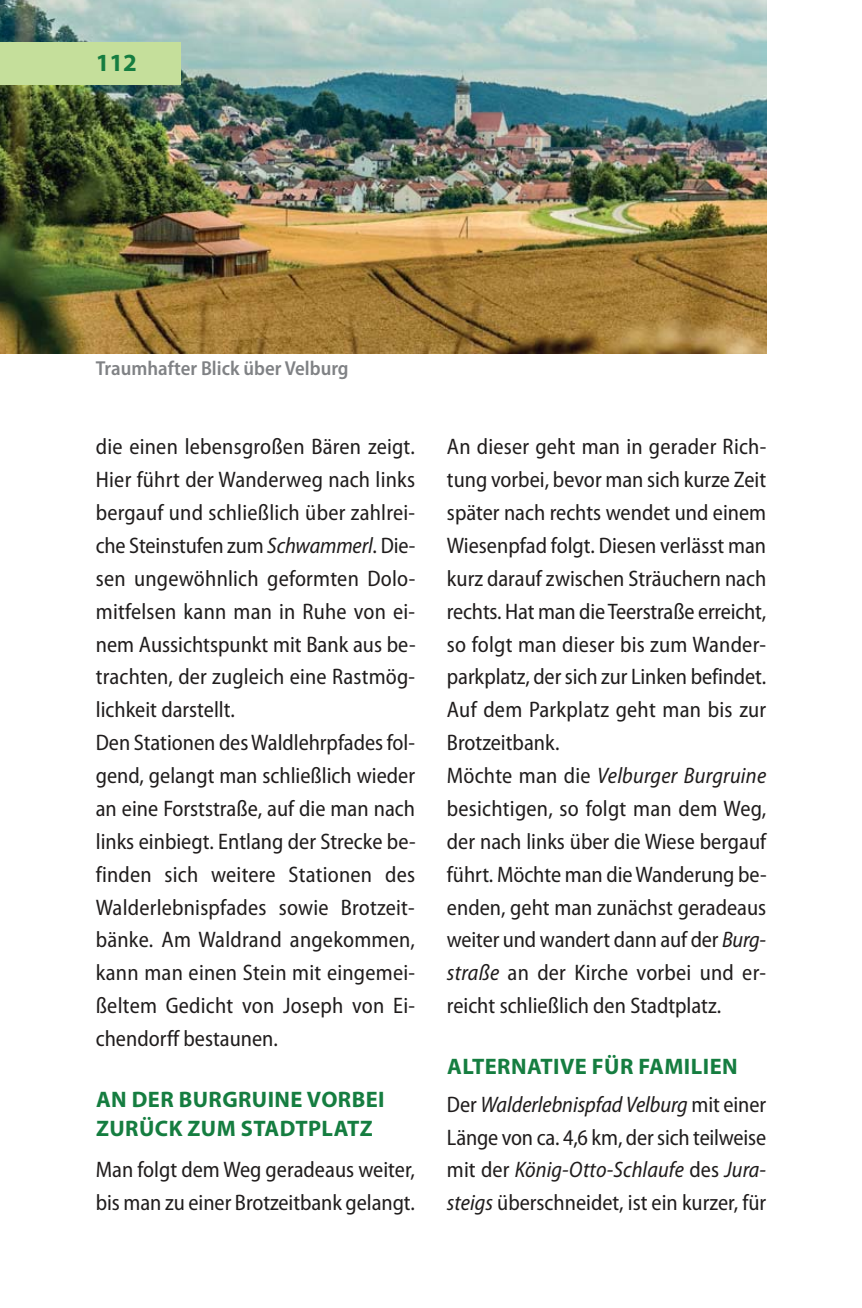
<style>
.page{position:relative;width:862px;height:1308px;background:#fff}
.page>*{position:absolute;margin:0;border:0;box-sizing:border-box;transform-origin:0 0}
.t1{font:700 24.75px "Myriad Pro";color:#157d40}
.t2{font:semi-condensed 22.5px/32.9px "Myriad Pro";color:#201d1d}
.t3{font:italic semi-condensed 22.5px/37.4px "Myriad Pro";letter-spacing:-.005em;color:#201d1d}
.t4{font:700 22.5px/28.3px "Myriad Pro";letter-spacing:.02em;color:#157d40}
.t5{font:600 semi-condensed 20.25px "Myriad Pro";color:#808285}
.s1{font-style:italic}
.s2{font-weight:700;font-style:normal;font-stretch:normal;color:#157d40}
.s3{font-style:normal}
</style>
<div class="page">
<img style="left:0;top:0;width:765px;height:353px">
<div style="left:0;top:42px;width:181px;height:43px;background:#c5df9b"></div>
<p class="t1" style="left:96px;top:53px;width:43px">112</p>
<p class="t5" style="left:96px;top:361px;width:254px">Traumhafter Blick über Velburg</p>
<p class="t2" style="left:96px;top:433px;width:321px">die einen lebensgroßen Bären zeigt.<br>Hier führt der Wanderweg nach links bergauf und schließlich über zahlrei&shy;che Steinstufen zum <span class="s1">Schwammerl</span>. Die&shy;sen ungewöhnlich geformten Dolo&shy;mitfelsen kann man in Ruhe von ei&shy;nem Aussichtspunkt mit Bank aus be&shy;trachten, der zugleich eine Rastmög&shy;lichkeit darstellt.<br>Den Stationen des Waldlehrpfades fol&shy;gend, gelangt man schließlich wieder an eine Forststraße, auf die man nach links einbiegt. Entlang der Strecke be&shy;finden sich weitere Stationen des Walderlebnispfades sowie Brotzeit&shy;bänke. Am Waldrand angekommen, kann man einen Stein mit eingemei&shy;ßeltem Gedicht von Joseph von Ei&shy;chendorff bestaunen.</p>
<p class="t4" style="left:96px;top:1087px;width:290px">AN DER BURGRUINE VORBEI<br>ZURÜCK ZUM STADTPLATZ</p>
<p class="t2" style="left:96px;top:1155px;width:320px">Man folgt dem Weg geradeaus weiter, bis man zu einer Brotzeitbank gelangt.</p>
<p class="t2" style="left:446px;top:433px;width:321px">An dieser geht man in gerader Rich&shy;tung vorbei, bevor man sich kurze Zeit später nach rechts wendet und einem Wiesenpfad folgt. Diesen verlässt man kurz darauf zwischen Sträuchern nach rechts. Hat man die Teerstraße erreicht, so folgt man dieser bis zum Wander&shy;parkplatz, der sich zur Linken befindet.<br>Auf dem Parkplatz geht man bis zur Brotzeitbank.<br>Möchte man die <span class="s1">Velburger Burgruine </span>besichtigen, so folgt man dem Weg, der nach links über die Wiese bergauf führt. Möchte man die Wanderung be&shy;enden, geht man zunächst geradeaus weiter und wandert dann auf der <span class="s1">Burg&shy;straße</span> an der Kirche vorbei und er&shy;reicht schließlich den Stadtplatz.</p>
<p class="t3" style="left:446px;top:1050px;width:320px"><span class="s2">ALTERNATIVE FÜR FAMILIEN<br></span><span class="s3">Der</span> Walderlebnispfad Velburg <span class="s3">mit einer</span></p>
<p class="t2" style="left:446px;top:1122px;width:320px;text-align:justify">Länge von ca. 4,6 km, der sich teilweise mit der <span class="s1">König-Otto-Schlaufe</span> des <span class="s1">Jura&shy;steigs</span> überschneidet, ist ein kurzer, für</p>
</div>
